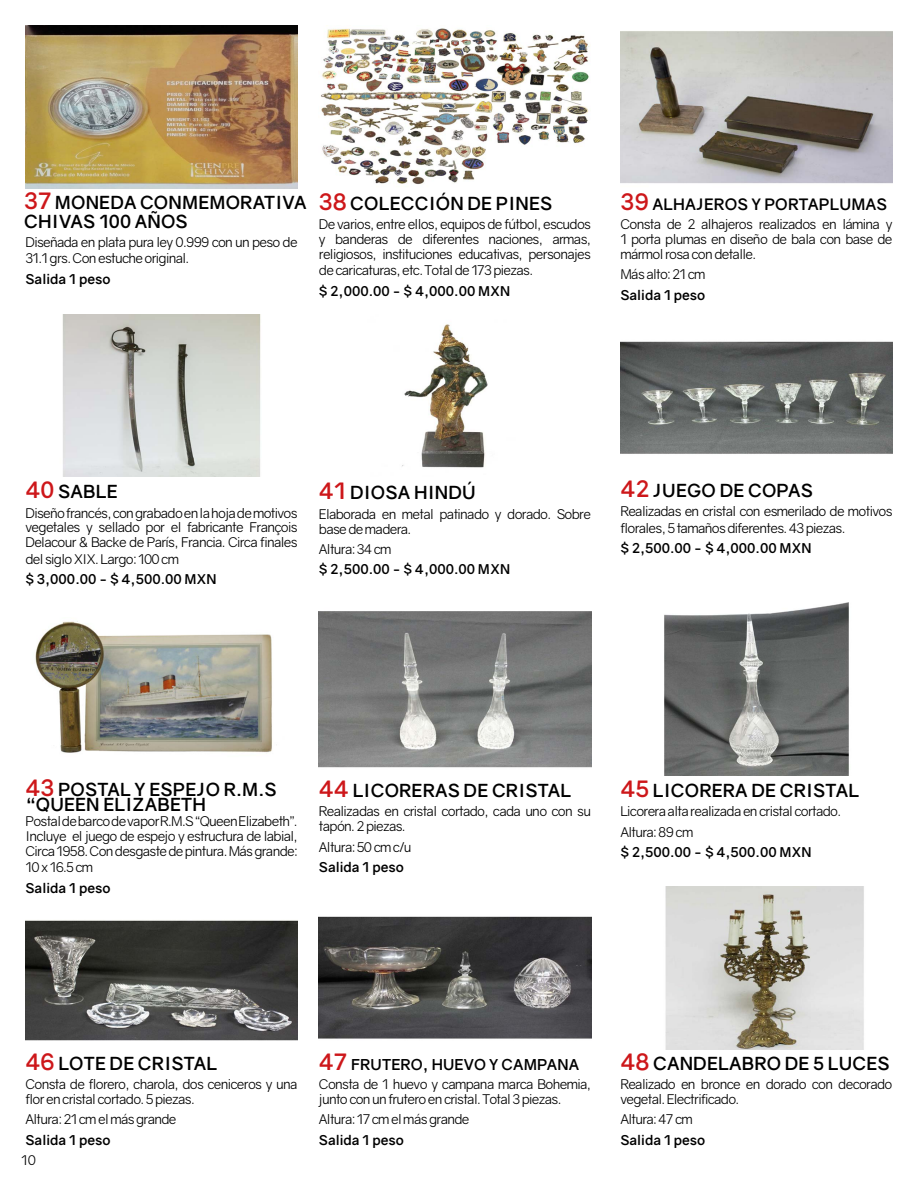
<style>
.page{position:relative;width:918px;height:1188px;background:#fff}
.page>*{position:absolute;margin:0;border:0;box-sizing:border-box;transform-origin:0 0}
.t1{font:700 18px/15px "Gravity";letter-spacing:.01em;color:#000}
.t2{font:700 15.75px "Gravity";letter-spacing:.01em;color:#000}
.t3{font:700 15px "Gravity";letter-spacing:.01em;color:#000}
.t4{font:13.5px/15.5px "Gravity";letter-spacing:-.05em;color:#000}
.t5{font:700 13.5px "Gravity";color:#000}
.s1{font-size:22.5px;color:#cd171a}
</style>
<div class="page">
<img style="left:26px;top:26px;width:272px;height:162px">
<img style="left:321px;top:28px;width:269px;height:157px">
<img style="left:620px;top:31px;width:272px;height:153px">
<img style="left:62px;top:314px;width:199px;height:163px">
<img style="left:402px;top:324px;width:86px;height:144px">
<img style="left:620px;top:341px;width:272px;height:113px">
<img style="left:35px;top:621px;width:237px;height:132px">
<img style="left:319px;top:611px;width:272px;height:157px">
<img style="left:664px;top:603px;width:185px;height:172px">
<img style="left:26px;top:920px;width:272px;height:121px">
<img style="left:319px;top:916px;width:272px;height:123px">
<img style="left:665px;top:887px;width:199px;height:163px">
<h1 class="t1" style="left:24px;top:194px;width:284px;line-height:18.9px"><span class="s1">37</span> MONEDA CONMEMORATIVA<br>CHIVAS 100 AÑOS</h1>
<p class="t4" style="left:26px;top:234px;width:274px;line-height:16.2px">Diseñada en plata pura ley 0.999 con un peso de<br>31.1 grs. Con estuche original.</p>
<p class="t5" style="left:26px;top:270px;width:87px">Salida 1 peso</p>
<h1 class="t1" style="left:319px;top:196px;width:235px"><span class="s1">38</span> COLECCIÓN DE PINES</h1>
<p class="t4" style="left:319px;top:216px;width:274px;text-align:justify">De varios, entre ellos, equipos de fútbol, escudos y banderas de diferentes naciones, armas, religiosos, instituciones educativas, personajes de caricaturas, etc. Total de 173 piezas.</p>
<p class="t5" style="left:319px;top:282px;width:193px">$ 2,000.00 - $ 4,000.00 MXN</p>
<p class="t2" style="left:620px;top:194px;width:268px"><span class="s1">39</span> ALHAJEROS Y PORTAPLUMAS</p>
<p class="t4" style="left:620px;top:217px;width:274px;line-height:15px;text-align:justify">Consta de 2 alhajeros realizados en lámina y 1 porta plumas en diseño de bala con base de mármol rosa con detalle.</p>
<p class="t4" style="left:620px;top:267px;width:87px">Más alto: 21 cm</p>
<p class="t5" style="left:620px;top:287px;width:87px">Salida 1 peso</p>
<h1 class="t1" style="left:26px;top:484px;width:94px"><span class="s1">40</span> SABLE</h1>
<p class="t4" style="left:26px;top:505px;width:274px;text-align:justify">Diseño francés, con grabado en la hoja de motivos vegetales y sellado por el fabricante François Delacour &amp; Backe de París, Francia. Circa finales del siglo XIX. Largo: 100 cm</p>
<p class="t5" style="left:26px;top:571px;width:193px">$ 3,000.00 - $ 4,500.00 MXN</p>
<h1 class="t1" style="left:319px;top:485px;width:158px"><span class="s1">41</span> DIOSA HINDÚ</h1>
<p class="t4" style="left:319px;top:506px;width:274px;line-height:15px">Elaborada en metal patinado y dorado. Sobre base de madera.</p>
<p class="t4" style="left:319px;top:541px;width:74px">Altura: 34 cm</p>
<p class="t5" style="left:319px;top:561px;width:193px">$ 2,500.00 - $ 4,000.00 MXN</p>
<h1 class="t1" style="left:620px;top:483px;width:194px"><span class="s1">42</span> JUEGO DE COPAS</h1>
<p class="t4" style="left:620px;top:504px;width:274px;line-height:16.2px">Realizadas en cristal con esmerilado de motivos florales, 5 tamaños diferentes. 43 piezas.</p>
<p class="t5" style="left:620px;top:540px;width:193px">$ 2,500.00 - $ 4,000.00 MXN</p>
<h1 class="t1" style="left:26px;top:782px;width:253px"><span class="s1">43</span> POSTAL Y ESPEJO R.M.S “QUEEN ELIZABETH</h1>
<p class="t4" style="left:26px;top:814px;width:274px;text-align:justify">Postal de barco de vapor R.M.S “Queen Elizabeth”.<br>Incluye el juego de espejo y estructura de labial, Circa 1958. Con desgaste de pintura. Más grande:<br>10 x 16.5 cm</p>
<p class="t5" style="left:26px;top:880px;width:87px">Salida 1 peso</p>
<h1 class="t1" style="left:319px;top:783px;width:254px"><span class="s1">44</span> LICORERAS DE CRISTAL</h1>
<p class="t4" style="left:319px;top:804px;width:274px;line-height:15px">Realizadas en cristal cortado, cada uno con su tapón. 2 piezas.</p>
<p class="t4" style="left:319px;top:839px;width:94px">Altura: 50 cm c/u</p>
<p class="t5" style="left:319px;top:859px;width:87px">Salida 1 peso</p>
<h1 class="t1" style="left:620px;top:783px;width:240px"><span class="s1">45</span> LICORERA DE CRISTAL</h1>
<p class="t4" style="left:620px;top:801px;width:222px;line-height:20.4px">Licorera alta realizada en cristal cortado.<br>Altura: 89 cm</p>
<p class="t5" style="left:620px;top:844px;width:193px">$ 2,500.00 - $ 4,500.00 MXN</p>
<h1 class="t1" style="left:26px;top:1056px;width:193px"><span class="s1">46</span> LOTE DE CRISTAL</h1>
<p class="t4" style="left:26px;top:1077px;width:274px;line-height:15px">Consta de florero, charola, dos ceniceros y una flor en cristal cortado. 5 piezas.</p>
<p class="t4" style="left:26px;top:1112px;width:153px">Altura: 21 cm el más grande</p>
<p class="t5" style="left:26px;top:1132px;width:87px">Salida 1 peso</p>
<p class="t4" style="left:21px;top:1153px;width:16px">10</p>
<p class="t3" style="left:319px;top:1055px;width:262px"><span class="s1">47</span> FRUTERO, HUEVO Y CAMPANA</p>
<p class="t4" style="left:319px;top:1077px;width:274px;line-height:15px">Consta de 1 huevo y campana marca Bohemia, junto con un frutero en cristal. Total 3 piezas.</p>
<p class="t4" style="left:319px;top:1112px;width:152px">Altura: 17 cm el más grande</p>
<p class="t5" style="left:319px;top:1132px;width:87px">Salida 1 peso</p>
<h1 class="t1" style="left:620px;top:1056px;width:271px"><span class="s1">48</span> CANDELABRO DE 5 LUCES</h1>
<p class="t4" style="left:620px;top:1077px;width:274px;line-height:15px">Realizado en bronce en dorado con decorado vegetal. Electrificado.</p>
<p class="t4" style="left:620px;top:1112px;width:74px">Altura: 47 cm</p>
<p class="t5" style="left:620px;top:1132px;width:87px">Salida 1 peso</p>
</div>
